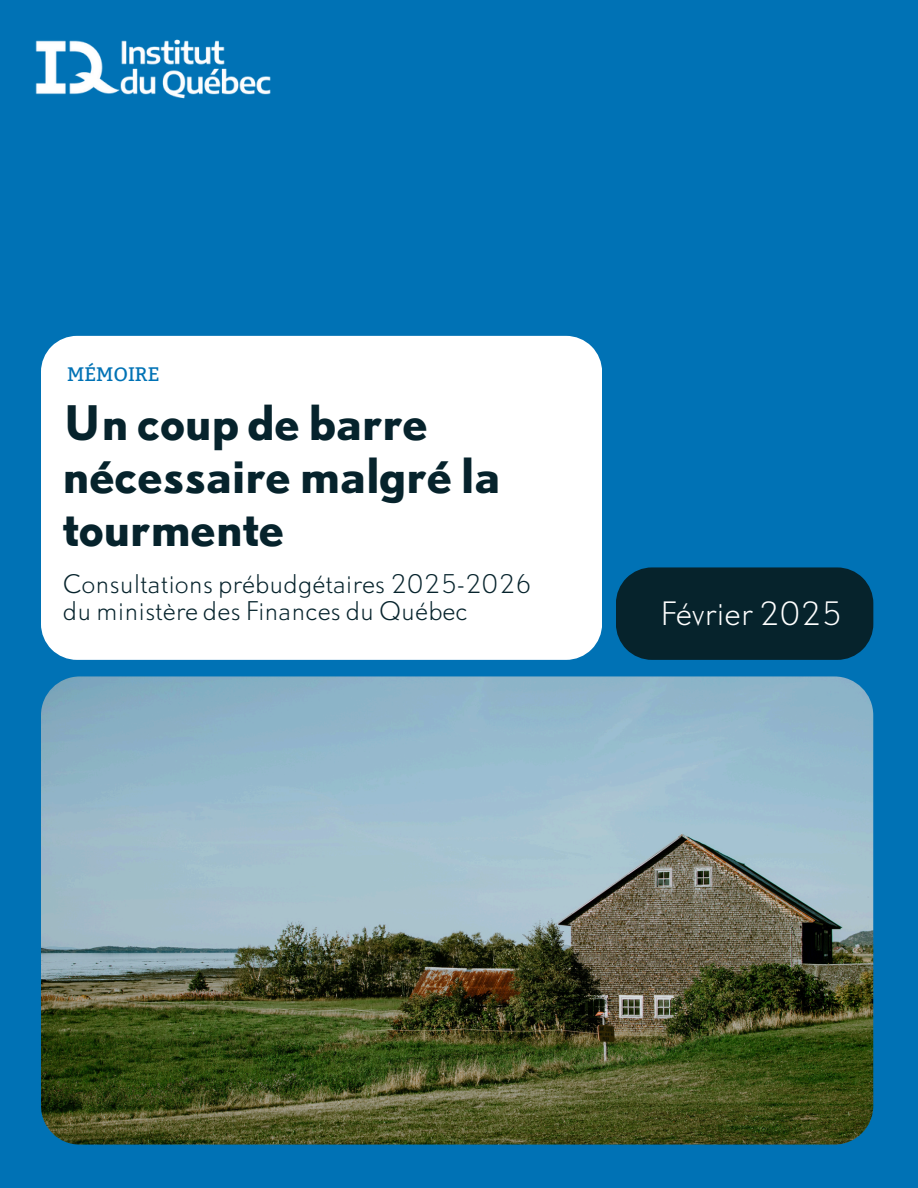
<style>
.page{position:relative;width:918px;height:1188px;background:#0072b5}
.page>*{position:absolute;margin:0;border:0;box-sizing:border-box;transform-origin:0 0}
.t1{font:700 45px/52.8px "DTL Nobel T";color:#06232c}
.t2{font:300 30px "DTL Nobel T";color:#fff}
.t3{font:300 24px/27px "DTL Nobel T";color:#06232c}
.t4{font:19.5px "Bitter";color:#0072b5}
</style>
<div class="page">
<img style="left:41px;top:676px;width:832px;height:469px;border-radius:39px">
<div style="left:616px;top:567px;width:257px;height:93px;background:#06232c"></div>
<img style="left:35px;top:39px;width:236px;height:60px">
<div style="left:41px;top:336px;width:561px;height:324px;background:#fff"></div>
<p class="t4" style="left:67px;top:363px;width:94px">MÉMOIRE</p>
<h1 class="t1" style="left:63px;top:395px;width:439px">Un coup de barre nécessaire malgré la tourmente</h1>
<h3 class="t3" style="left:63px;top:570px;width:471px">Consultations prébudgétaires 2025-2026 du ministère des Finances du Québec</h3>
<h2 class="t2" style="left:660px;top:594px;width:184px">Février 2025</h2>
</div>
